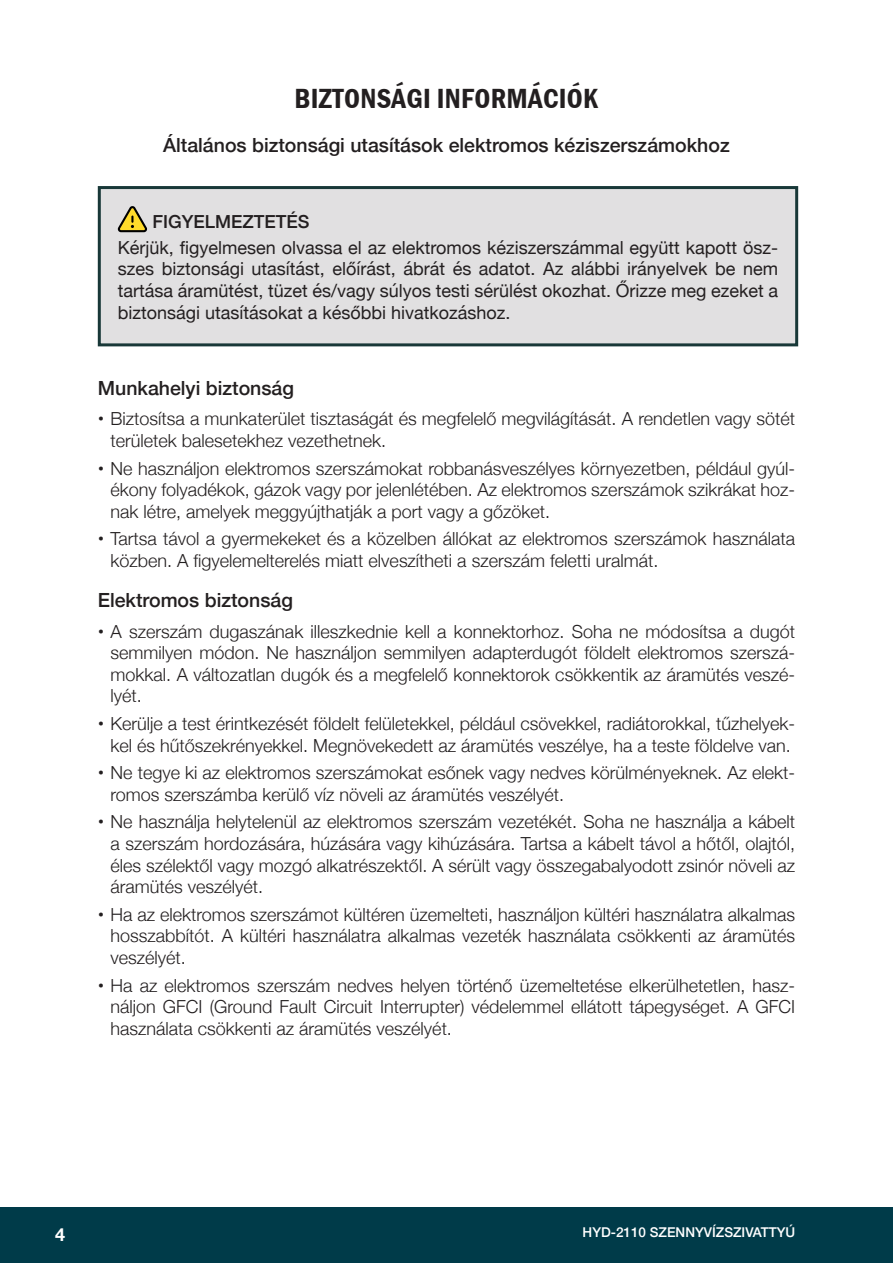
<style>
.page{position:relative;width:893px;height:1263px;background:#fff}
.page>*{position:absolute;margin:0;border:0;box-sizing:border-box;transform-origin:0 0}
.Heading{font:600 condensed 28.5px "Franklin Gothic Itc TEE";letter-spacing:.01em;color:#231f20}
.subsub{font:500 19.5px "Helvetica Neue";color:#231f20}
.t1{font:300 18px/21.6px "Helvetica Neue";color:#231f20;text-align:justify}
.t2{font:18px/21.6px "Helvetica Neue";color:#231f20;text-align:justify}
.t3{font:500 18px "Helvetica Neue";color:#231f20}
.t4{font:700 18px "Helvetica Neue";color:#fff}
.t5{font:500 13.5px "Helvetica Neue";color:#fff}
.s1{font-weight:400}
</style>
<div class="page">
<div style="left:0;top:1206px;width:893px;height:57px;background:#003b49"></div>
<div style="left:99px;top:188px;width:698px;height:157px;background:#e1e0e1"></div>
<svg style="left:117px;top:206px;width:30px;height:27px"></svg>
<div style="left:98px;top:186px;width:700px;height:160px;border:3px solid #183838"></div>
<p class="Heading" style="left:295px;top:82px;width:305px">BIZTONSÁGI INFORMÁCIÓK</p>
<p class="subsub" style="left:163px;top:130px;width:568px">Általános biztonsági utasítások elektromos kéziszerszámokhoz</p>
<p class="t3" style="left:153px;top:207px;width:159px">FIGYELMEZTETÉS</p>
<p class="t2" style="left:118px;top:238px;width:662px">Kérjük, figyelmesen olvassa el az elektromos kéziszerszámmal együtt kapott ös - szes biztonsági utasítást, előírást, ábrát és adatot. Az alábbi irányelvek be nem tartása áramütést, tüzet és/vagy súlyos testi sérülést okozhat. Őrizze meg ezeket a biztonsági utasításokat a későbbi hivatkozáshoz.</p>
<p class="subsub" style="left:98px;top:373px;width:198px">Munkahelyi biztonság</p>
<p class="t1" style="left:111px;top:407px;width:686px;text-indent:-13px"><span class="s1">•</span> Biztosítsa a munkaterület tisztaságát és megfelelő megvilágítását. A rendetlen vagy sötét területek balesetekhez vezethetnek.</p>
<p class="t1" style="left:111px;top:456px;width:686px;text-indent:-13px"><span class="s1">•</span> Ne használjon elektromos szerszámokat robbanásveszélyes környezetben, például gyúl&shy;ékony folyadékok, gázok vagy por jelenlétében. Az elektromos szerszámok szikrákat hoz&shy;nak létre, amelyek meggyújthatják a port vagy a gőzöket.</p>
<p class="t1" style="left:111px;top:527px;width:686px;text-indent:-13px"><span class="s1">•</span> Tartsa távol a gyermekeket és a közelben állókat az elektromos szerszámok használata közben. A figyelemelterelés miatt elveszítheti a szerszám feletti uralmát.</p>
<p class="subsub" style="left:98px;top:585px;width:197px">Elektromos biztonság</p>
<p class="t1" style="left:111px;top:619px;width:686px;text-indent:-13px"><span class="s1">•</span> A szerszám dugaszának illeszkednie kell a konnektorhoz. Soha ne módosítsa a dugót semmilyen módon. Ne használjon semmilyen adapterdugót földelt elektromos szerszá&shy;mokkal. A változatlan dugók és a megfelelő konnektorok csökkentik az áramütés veszé&shy;lyét.</p>
<p class="t1" style="left:98px;top:711px;width:699px;text-align:center"><span class="s1">•</span> Kerülje a test érintkezését földelt felületekkel, például csövekkel, radiátorokkal, tűzhelyek&shy;kel és hűtőszekrényekkel. Megnövekedett az áramütés veszélye, ha a teste földelve van.</p>
<p class="t1" style="left:111px;top:761px;width:686px;text-indent:-13px"><span class="s1">•</span> Ne tegye ki az elektromos szerszámokat esőnek vagy nedves körülményeknek. Az elekt&shy;romos szerszámba kerülő víz növeli az áramütés veszélyét.</p>
<p class="t1" style="left:111px;top:810px;width:686px;text-indent:-13px"><span class="s1">•</span> Ne használja helytelenül az elektromos szerszám vezetékét. Soha ne használja a kábelt a szerszám hordozására, húzására vagy kihúzására. Tartsa a kábelt távol a hőtől, olajtól, éles szélektől vagy mozgó alkatrészektől. A sérült vagy összegabalyodott zsinór növeli az áramütés veszélyét.</p>
<p class="t1" style="left:111px;top:902px;width:686px;text-indent:-13px"><span class="s1">•</span> Ha az elektromos szerszámot kültéren üzemelteti, használjon kültéri használatra alkalmas hosszabbítót. A kültéri használatra alkalmas vezeték használata csökkenti az áramütés veszélyét.</p>
<p class="t1" style="left:111px;top:973px;width:686px;text-indent:-13px"><span class="s1">•</span> Ha az elektromos szerszám nedves helyen történő üzemeltetése elkerülhetetlen, hasz&shy;náljon GFCI (Ground Fault Circuit Interrupter) védelemmel ellátott tápegységet. A GFCI használata csökkenti az áramütés veszélyét.</p>
<p class="t4" style="left:55px;top:1221px;width:12px">4</p>
<p class="t5" style="left:583px;top:1221px;width:214px">HYD-2110 SZENNYVÍZSZIVATTYÚ</p>
</div>
